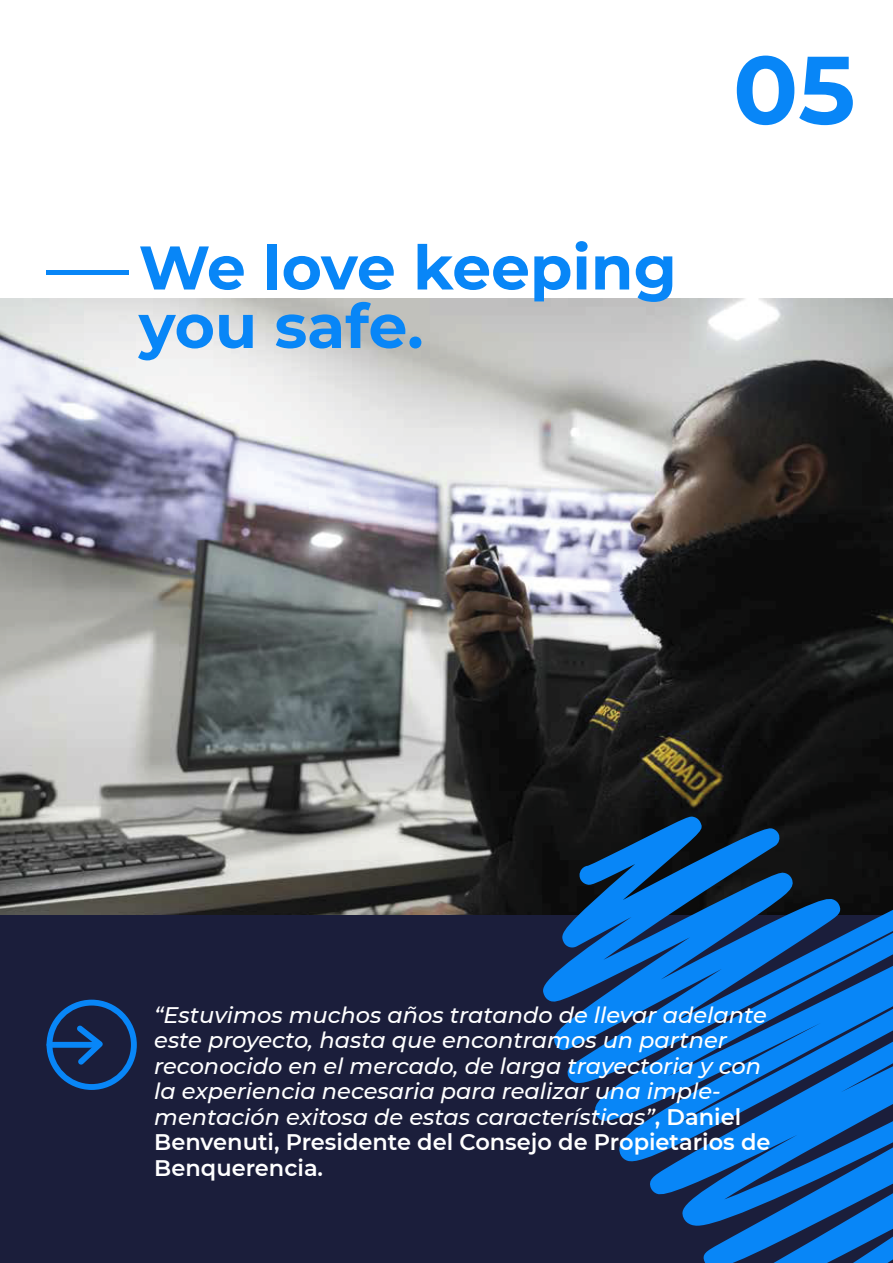
<style>
.page{position:relative;width:893px;height:1263px;background:#fff}
.page>*{position:absolute;margin:0;border:0;box-sizing:border-box;transform-origin:0 0}
.t1{font:700 96px "Montserrat";color:#0886f7}
.t2{font:700 61.5px/58.5px "Montserrat";color:#0886f7}
.t3{font:italic 500 22.5px/25.5px "Montserrat";color:#fff}
.s1{font-weight:600;font-style:normal}
</style>
<div class="page">
<img style="left:0;top:299px;width:893px;height:616px">
<hr style="left:47px;top:271px;width:82px;height:4px;background:#0886f7">
<div style="left:0;top:915px;width:893px;height:348px;background:#1b1e3b"></div>
<svg style="left:47px;top:1000px;width:90px;height:90px"></svg>
<svg style="left:537px;top:815px;width:356px;height:448px;fill:#0886f7"></svg>
<h2 class="t2" style="left:139px;top:235px;width:540px">We love keeping you safe.</h2>
<h1 class="t1" style="left:733px;top:21px;width:124px">05</h1>
<p class="t3" style="left:154px;top:1001px;width:618px">“Estuvimos muchos años tratando de llevar adelante este proyecto, hasta que encontramos un partner reconocido en el mercado, de larga trayectoria y con la experiencia necesaria para realizar una imple&shy;mentación exitosa de estas características”<span class="s1">, Daniel Benvenuti, Presidente del Consejo de Propietarios de Benquerencia.</span></p>
</div>
